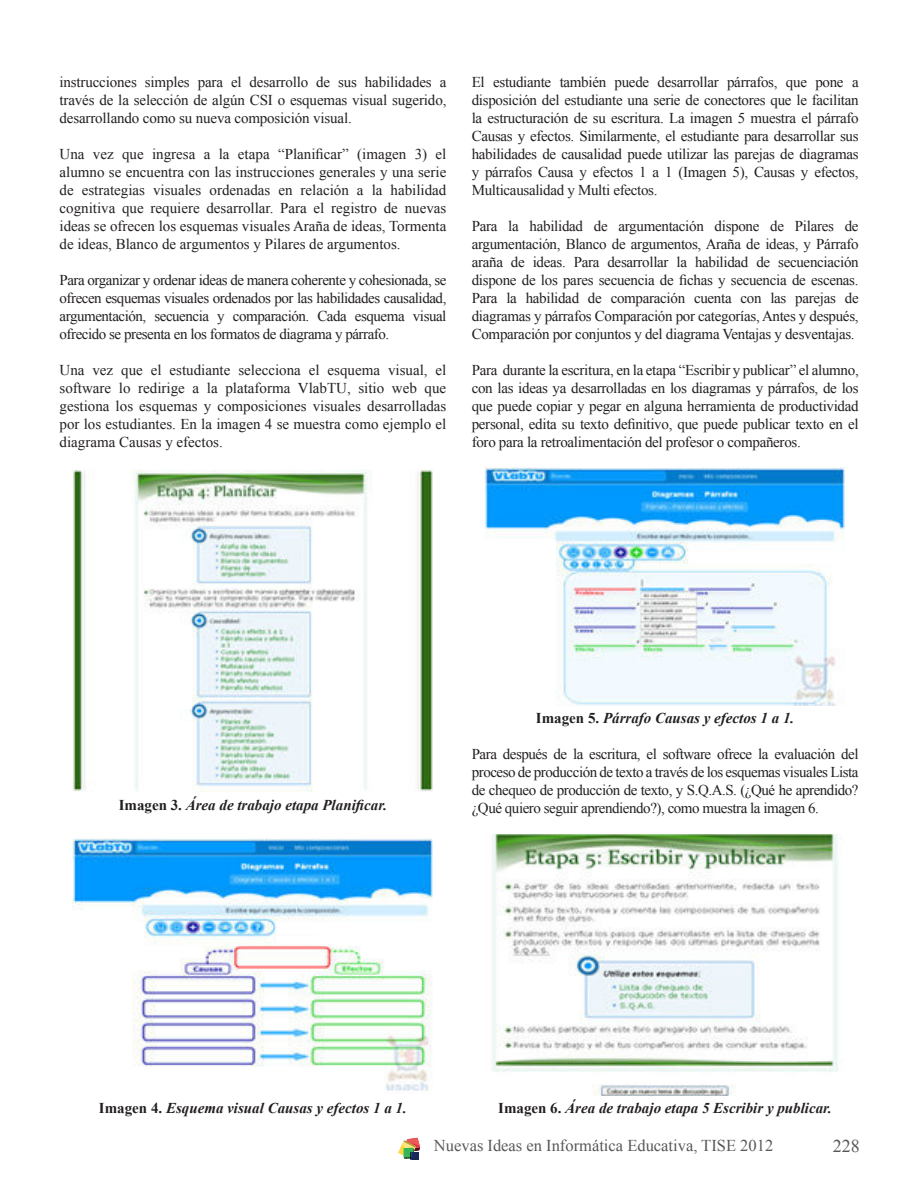
<style>
.page{position:relative;width:918px;height:1188px;background:#fff}
.page>*{position:absolute;margin:0;border:0;box-sizing:border-box;transform-origin:0 0}
.t1{font:18px "Times New Roman";color:#57585a}
.t2{font:16.5px "Times New Roman";color:#57585a}
.t3{font:15px/18px "Times New Roman";letter-spacing:-.02em;color:#231f20;text-align:justify}
.t4{font:italic 700 15px "Times New Roman";color:#231f20}
.s1{font-style:normal}
</style>
<div class="page">
<svg style="left:398px;top:1138px;width:22px;height:22px"></svg>
<img style="left:72px;top:469px;width:361px;height:323px">
<img style="left:72px;top:838px;width:361px;height:253px">
<img style="left:484px;top:468px;width:361px;height:237px">
<img style="left:492px;top:834px;width:346px;height:261px">
<p class="t3" style="left:60px;top:74px;width:388px">instrucciones simples para el desarrollo de sus habilidades a través de la selección de algún CSI o esquemas visual sugerido, desarrollando como su nueva composición visual.</p>
<p class="t3" style="left:60px;top:145px;width:388px">Una vez que ingresa a la etapa “Planiicar” (imagen 3) el alumno se encuentra con las instrucciones generales y una serie de estrategias visuales ordenadas en relación a la habilidad cognitiva que requiere desarrollar. Para el registro de nuevas ideas se ofrecen los esquemas visuales Araña de ideas, Tormenta de ideas, Blanco de argumentos y Pilares de argumentos.</p>
<p class="t3" style="left:60px;top:272px;width:388px">Para organizar y ordenar ideas de manera coherente y cohesionada, se ofrecen esquemas visuales ordenados por las habilidades causalidad, argumentación, secuencia y comparación. Cada esquema visual ofrecido se presenta en los formatos de diagrama y párrafo.</p>
<p class="t3" style="left:60px;top:362px;width:388px">Una vez que el estudiante selecciona el esquema visual, el software lo redirige a la plataforma VlabTU, sitio web que gestiona los esquemas y composiciones visuales desarrolladas por los estudiantes. En la imagen 4 se muestra como ejemplo el diagrama Causas y efectos.</p>
<p class="t3" style="left:472px;top:74px;width:388px">El estudiante también puede desarrollar párrafos, que pone a disposición del estudiante una serie de conectores que le facilitan la estructuración de su escritura. La imagen 5 muestra el párrafo Causas y efectos. Similarmente, el estudiante para desarrollar sus habilidades de causalidad puede utilizar las parejas de diagramas y párrafos Causa y efectos 1 a 1 (Imagen 5), Causas y efectos, Multicausalidad y Multi efectos.</p>
<p class="t3" style="left:472px;top:218px;width:389px">Para la habilidad de argumentación dispone de Pilares de argumentación, Blanco de argumentos, Araña de ideas, y Párrafo araña de ideas. Para desarrollar la habilidad de secuenciación dispone de los pares secuencia de ichas y secuencia de escenas.<br>Para la habilidad de comparación cuenta con las parejas de diagramas y párrafos Comparación por categorías, Antes y después, Comparación por conjuntos y del diagrama Ventajas y desventajas.</p>
<p class="t3" style="left:472px;top:362px;width:389px">Para durante la escritura, en la etapa “Escribir y publicar” el alumno, con las ideas ya desarrolladas en los diagramas y párrafos, de los que puede copiar y pegar en alguna herramienta de productividad personal, edita su texto deinitivo, que puede publicar texto en el foro para la retroalimentación del profesor o compañeros.</p>
<p class="t4" style="left:119px;top:794px;width:270px"><span class="s1">Imagen 3.</span> Área de trabajo etapa Planiicar.</p>
<p class="t4" style="left:536px;top:708px;width:260px"><span class="s1">Imagen 5.</span> Párrafo Causas y efectos 1 a 1.</p>
<p class="t3" style="left:472px;top:747px;width:388px">Para después de la escritura, el software ofrece la evaluación del proceso de producción de texto a través de los esquemas visuales Lista de chequeo de producción de texto, y S.Q.A.S. (¿Qué he aprendido? ¿Qué quiero seguir aprendiendo?), como muestra la imagen 6.</p>
<p class="t4" style="left:99px;top:1097px;width:309px"><span class="s1">Imagen 4.</span> Esquema visual Causas y efectos 1 a 1.</p>
<p class="t4" style="left:498px;top:1098px;width:335px"><span class="s1">Imagen 6.</span> Área de trabajo etapa 5 Escribir y publicar.</p>
<p class="t2" style="left:434px;top:1139px;width:341px">Nuevas Ideas en Informática Educativa, TISE 2012</p>
<p class="t1" style="left:833px;top:1139px;width:28px">228</p>
</div>
